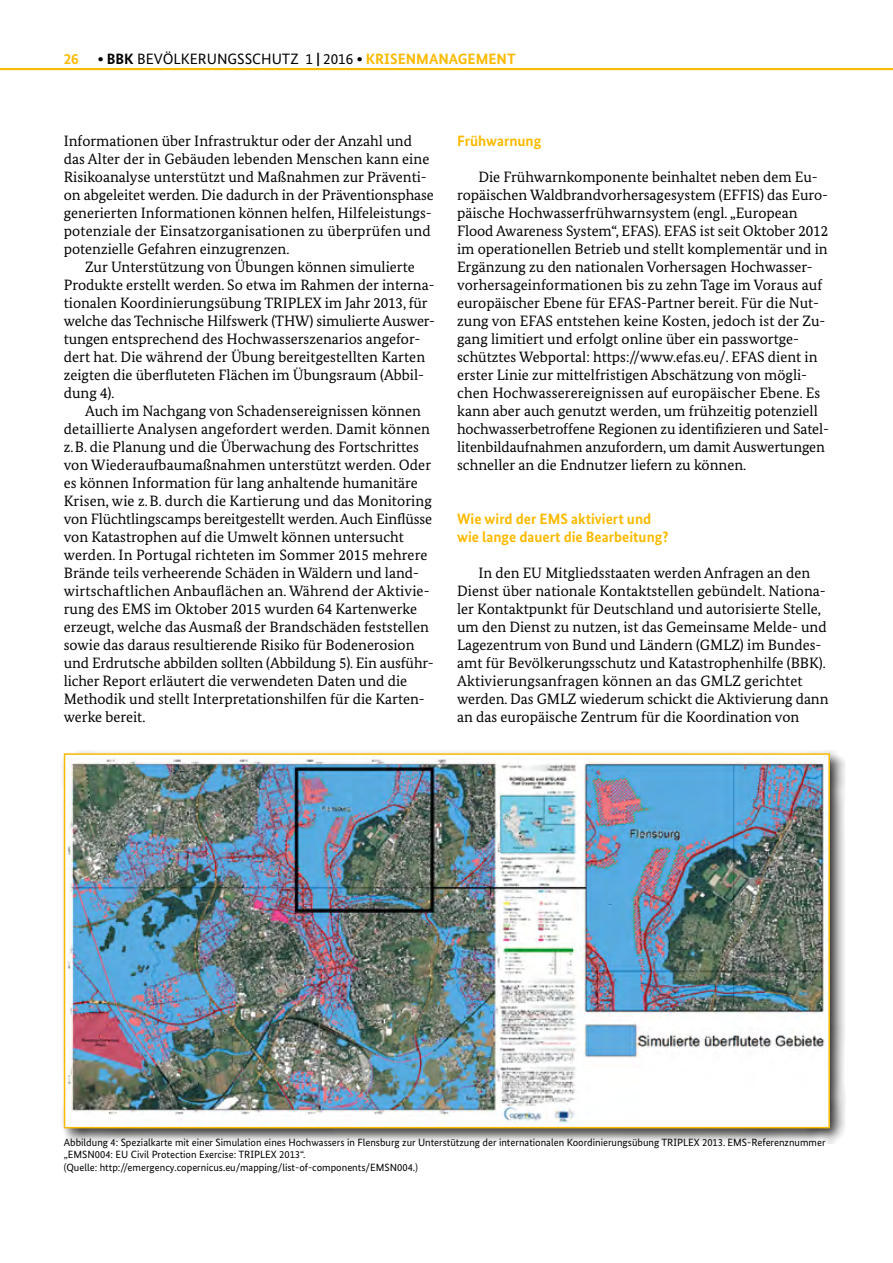
<style>
.page{position:relative;width:893px;height:1263px;background:#fff}
.page>*{position:absolute;margin:0;border:0;box-sizing:border-box;transform-origin:0 0}
.Fließtext{font:15px/18px "Bundes Serif";color:#000}
.Zwischentitel{font:700 15px/18px "Bundes Sans";color:#fbba00}
.t1{font:15px "Bundes Sans";color:#000}
.BU{font:10.5px/12.6px "Bundes Sans";color:#000}
.s1{font-weight:700}
.s2{font-weight:700;color:#fbba00}
</style>
<div class="page">
<div style="left:60px;top:750px;width:785px;height:394px;background:#000;opacity:.75"></div>
<img style="left:67px;top:756px;width:760px;height:369px">
<div style="left:64px;top:753px;width:766px;height:375px;border:2px solid #fbba00"></div>
<hr style="left:0;top:68px;width:893px;height:2px;background:#fbba00">
<p class="Zwischentitel" style="left:64px;top:49px;width:16px">26</p>
<p class="t1" style="left:98px;top:49px;width:419px"><span class="s1">∙ BBK</span> BEVÖLKERUNGSSCHUTZ 1 <span class="s1">|</span> 2016 <span class="s1">∙</span> <span class="s2">KRISENMANAGEMENT</span></p>
<p class="Fließtext" style="left:64px;top:131px;width:372px">Informationen über Infrastruktur oder der Anzahl und das Alter der in Gebäuden lebenden Menschen kann eine Risikoanalyse unterstützt und Maßnahmen zur Präventi&shy;on abgeleitet werden. Die dadurch in der Präventionsphase generierten Informationen können helfen, Hilfeleistungs&shy;potenziale der Einsatzorganisationen zu überprüfen und potenzielle Gefahren einzugrenzen.</p>
<p class="Fließtext" style="left:64px;top:257px;width:373px;text-indent:21px">Zur Unterstützung von Übungen können simulierte Produkte erstellt werden. So etwa im Rahmen der interna&shy;tionalen Koordinierungsübung TRIPLEX im Jahr 2013, für welche das Technische Hilfswerk (THW) simulierte Auswer&shy;tungen entsprechend des Hochwasserszenarios angefor&shy;dert hat. Die während der Übung bereitgestellten Karten zeigten die überfluteten Flächen im Übungsraum (Abbil&shy;dung 4).</p>
<p class="Fließtext" style="left:64px;top:401px;width:371px;text-indent:21px">Auch im Nachgang von Schadensereignissen können detaillierte Analysen angefordert werden. Damit können z.B. die Planung und die Überwachung des Fortschrittes von Wiederaufbaumaßnahmen unterstützt werden. Oder es können Information für lang anhaltende humanitäre Krisen, wie z.B. durch die Kartierung und das Monitoring von Flüchtlingscamps bereitgestellt werden. Auch Einflüsse von Katastrophen auf die Umwelt können untersucht werden. In Portugal richteten im Sommer 2015 mehrere Brände teils verheerende Schäden in Wäldern und land&shy;wirtschaftlichen Anbauflächen an. Während der Aktivie&shy;rung des EMS im Oktober 2015 wurden 64 Kartenwerke erzeugt, welche das Ausmaß der Brandschäden feststellen sowie das daraus resultierende Risiko für Bodenerosion und Erdrutsche abbilden sollten (Abbildung 5). Ein ausführ&shy;licher Report erläutert die verwendeten Daten und die Methodik und stellt Interpretationshilfen für die Karten&shy;werke bereit.</p>
<p class="Zwischentitel" style="left:457px;top:131px;width:86px">Frühwarnung</p>
<p class="Fließtext" style="left:457px;top:167px;width:373px;text-indent:21px">Die Frühwarnkomponente beinhaltet neben dem Eu&shy;ropäischen Waldbrandvorhersagesystem (EFFIS) das Euro&shy;päische Hochwasserfrühwarnsystem (engl. „European Flood Awareness System“, EFAS). EFAS ist seit Oktober 2012 im operationellen Betrieb und stellt komplementär und in Ergänzung zu den nationalen Vorhersagen Hochwasser&shy;vorhersageinformationen bis zu zehn Tage im Voraus auf europäischer Ebene für EFAS-Partner bereit. Für die Nut&shy;zung von EFAS entstehen keine Kosten, jedoch ist der Zu&shy;gang limitiert und erfolgt online über ein passwortge&shy;schütztes Webportal: https://www.efas.eu/. EFAS dient in erster Linie zur mittelfristigen Abschätzung von mögli&shy;chen Hochwasserereignissen auf europäischer Ebene. Es kann aber auch genutzt werden, um frühzeitig potenziell hochwasserbetroffene Regionen zu identifizieren und Satel&shy;litenbildaufnahmen anzufordern, um damit Auswertungen schneller an die Endnutzer liefern zu können.</p>
<p class="Zwischentitel" style="left:457px;top:509px;width:213px">Wie wird der EMS aktiviert und wie lange dauert die Bearbeitung?</p>
<p class="Fließtext" style="left:457px;top:563px;width:373px;text-indent:21px">In den EU Mitgliedsstaaten werden Anfragen an den Dienst über nationale Kontaktstellen gebündelt. Nationa&shy;ler Kontaktpunkt für Deutschland und autorisierte Stelle, um den Dienst zu nutzen, ist das Gemeinsame Melde- und Lagezentrum von Bund und Ländern (GMLZ) im Bundes&shy;amt für Bevölkerungsschutz und Katastrophenhilfe (BBK).<br>Aktivierungsanfragen können an das GMLZ gerichtet werden. Das GMLZ wiederum schickt die Aktivierung dann an das europäische Zentrum für die Koordination von</p>
<p class="BU" style="left:64px;top:1136px;width:763px">Abbildung 4: Spezialkarte mit einer Simulation eines Hochwassers in Flensburg zur Unterstützung der internationalen Koordinierungsübung TRIPLEX 2013. EMS-Referenznummer „EMSN004: EU Civil Protection Exercise: TRIPLEX 2013“.</p>
<p class="BU" style="left:64px;top:1161px;width:356px">(Quelle: http://emergency.copernicus.eu/mapping/list-of-components/EMSN004.)</p>
</div>
